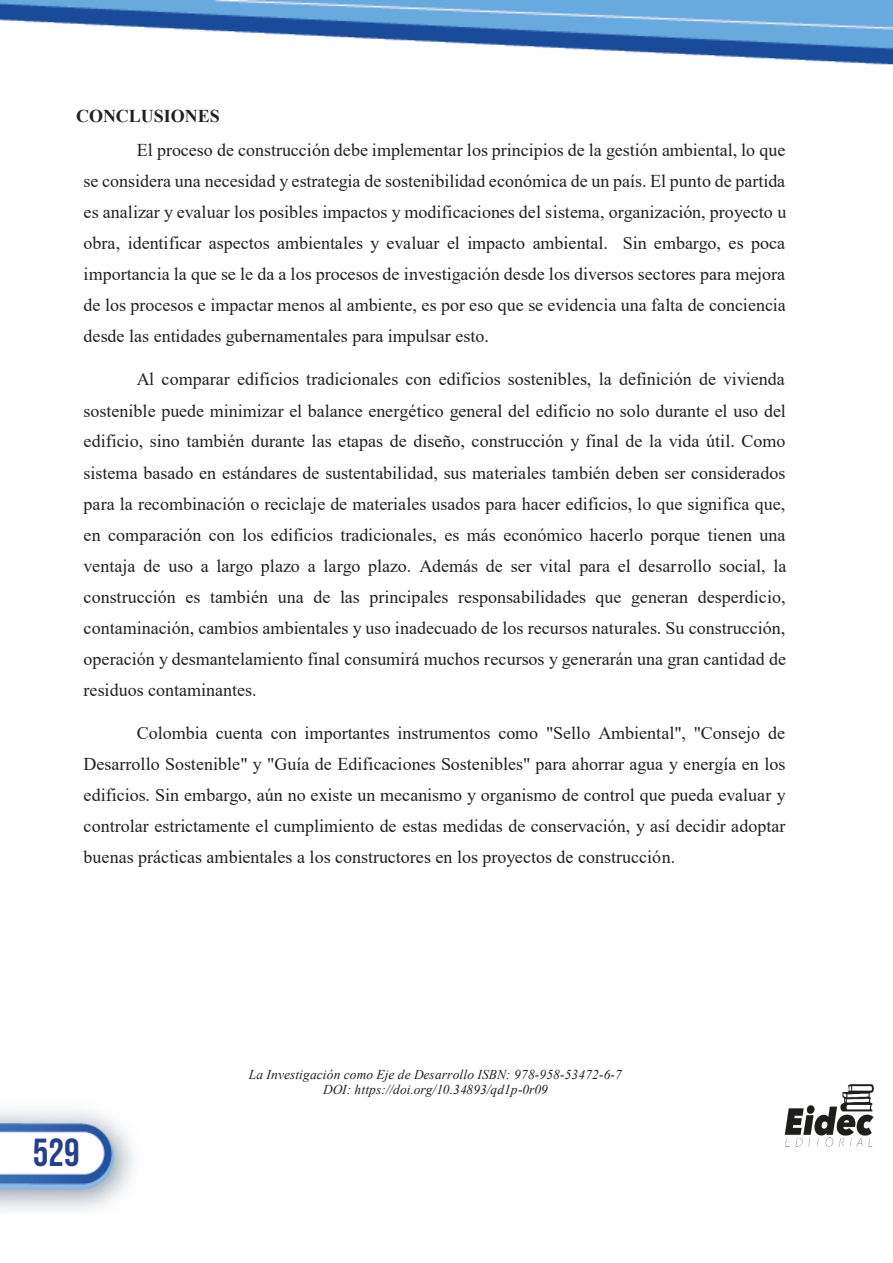
<style>
.page{position:relative;width:893px;height:1263px;background:#fff}
.page>*{position:absolute;margin:0;border:0;box-sizing:border-box;transform-origin:0 0}
.t1{font:39px "Bebas Neue";color:#253f8e}
.t2{font:18px/31px "Times New Roman";color:#231f20;text-align:justify}
.t3{font:700 18px "Times New Roman";letter-spacing:-.005em;color:#231f20}
.t4{font:italic 13.5px/15.6px "Times New Roman";letter-spacing:.01em;color:#231f20;text-align:center}
</style>
<div class="page">
<img style="left:0;top:0;width:893px;height:1188px">
<img style="left:772px;top:1061px;width:114px;height:106px">
<p class="t3" style="left:76px;top:103px;width:145px">CONCLUSIONES</p>
<p class="t2" style="left:84px;top:134px;width:704px;text-indent:53px">El proceso de construcción debe implementar los principios de la gestión ambiental, lo que se considera una necesidad y estrategia de sostenibilidad económica de un país. El punto de partida es analizar y evaluar los posibles impactos y modificaciones del sistema, organización, proyecto u obra, identificar aspectos ambientales y evaluar el impacto ambiental. Sin embargo, es poca importancia la que se le da a los procesos de investigación desde los diversos sectores para mejora de los procesos e impactar menos al ambiente, es por eso que se evidencia una falta de conciencia desde las entidades gubernamentales para impulsar esto.</p>
<p class="t2" style="left:84px;top:363px;width:704px;text-indent:53px">Al comparar edificios tradicionales con edificios sostenibles, la definición de vivienda sostenible puede minimizar el balance energético general del edificio no solo durante el uso del edificio, sino también durante las etapas de diseño, construcción y final de la vida útil. Como sistema basado en estándares de sustentabilidad, sus materiales también deben ser considerados para la recombinación o reciclaje de materiales usados para hacer edificios, lo que significa que, en comparación con los edificios tradicionales, es más económico hacerlo porque tienen una ventaja de uso a largo plazo a largo plazo. Además de ser vital para el desarrollo social, la construcción es también una de las principales responsabilidades que generan desperdicio, contaminación, cambios ambientales y uso inadecuado de los recursos naturales. Su construcción, operación y desmantelamiento final consumirá muchos recursos y generarán una gran cantidad de residuos contaminantes.</p>
<p class="t2" style="left:84px;top:717px;width:704px;text-indent:53px">Colombia cuenta con importantes instrumentos como "Sello Ambiental", "Consejo de Desarrollo Sostenible" y "Guía de Edificaciones Sostenibles" para ahorrar agua y energía en los edificios. Sin embargo, aún no existe un mecanismo y organismo de control que pueda evaluar y controlar estrictamente el cumplimiento de estas medidas de conservación, y así decidir adoptar buenas prácticas ambientales a los constructores en los proyectos de construcción.</p>
<h1 class="t1" style="left:33px;top:1130px;width:48px">529</h1>
<p class="t4" style="left:249px;top:1066px;width:374px">La Investigación como Eje de Desarrollo ISBN: 978-958-53472-6-7<br>DOI: https://doi.org/10.34893/qd1p-0r09</p>
</div>
